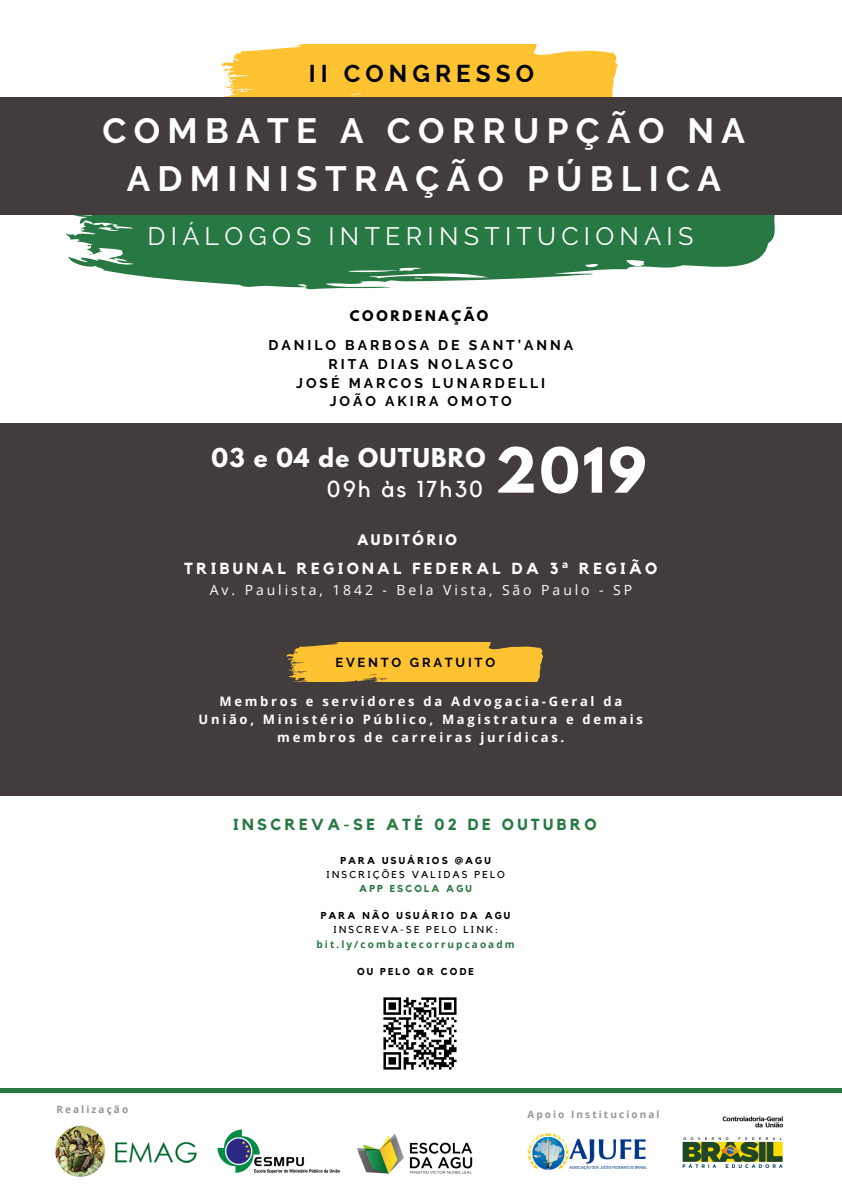
<style>
.page{position:relative;width:842px;height:1191px;background:#fff}
.page>*{position:absolute;margin:0;border:0;box-sizing:border-box;transform-origin:0 0}
.t1{font:700 55px "League Spartan";color:#fff}
.t2{font:700 35px/48.5px "Raleway";letter-spacing:.21em;color:#fff;text-align:center}
.t3{font:25.2px "Raleway";letter-spacing:.21em;color:#fff}
.t4{font:700 24.2px "Raleway";letter-spacing:.21em;color:#000}
.t5{font:700 23px "League Spartan";letter-spacing:.055em;color:#fff}
.t6{font:23px "Kollektif";letter-spacing:.105em;color:#fff}
.t7{font:700 16px "Kollektif";letter-spacing:.21em;color:#fff}
.t8{font:700 16px "Kollektif";letter-spacing:.21em;color:#287843}
.t9{font:700 14px/19px "Raleway";letter-spacing:.21em;color:#000;text-align:center}
.t10{font:14px "Open Sans";letter-spacing:.21em;color:#fff}
.t11{font:700 13px/18px "Open Sans";letter-spacing:.21em;color:#fff;text-align:center}
.t12{font:700 13px "Raleway";letter-spacing:.21em;color:#000}
.t13{font:700 13px "League Spartan";letter-spacing:.21em;color:#000}
.t14{font:700 13px "League Spartan";letter-spacing:.21em;color:#fff}
.t15{font:700 10px "Kollektif";letter-spacing:.21em;color:#000}
.t16{font:10px "Kollektif";letter-spacing:.21em;color:#000}
.t17{font:700 10px "Open Sans";letter-spacing:.21em;color:#999393}
.t18{font:700 10px "Open Sans";letter-spacing:.21em;color:#287843}
.t19{font:700 10px "Kollektif";letter-spacing:.21em;color:#287843}
.s1{font-family:"Noto Sans"}
</style>
<div class="page">
<svg style="left:58px;top:214px;width:734px;height:76px;fill:#287843"></svg>
<svg style="left:221px;top:45px;width:396px;height:52px;background:#ffc741"></svg>
<div style="left:0;top:97px;width:842px;height:117px;background:#423c3d"></div>
<div style="left:0;top:423px;width:842px;height:372px;background:#423c3d"></div>
<svg style="left:286px;top:642px;width:257px;height:39px;background:#eeb632"></svg>
<img style="left:357px;top:1133px;width:116px;height:41px">
<img style="left:55px;top:1125px;width:51px;height:52px">
<img style="left:115px;top:1141px;width:82px;height:21px">
<img style="left:217px;top:1129px;width:123px;height:45px">
<img style="left:527px;top:1133px;width:120px;height:37px">
<img style="left:682px;top:1116px;width:101px;height:52px">
<hr style="left:0;top:1088px;width:842px;height:4px;background:#287843">
<img style="left:383px;top:997px;width:74px;height:73px">
<h3 class="t4" style="left:309px;top:59px;width:227px">II CONGRESSO</h3>
<h2 class="t2" style="left:103px;top:106px;width:644px">COMBATE A CORRUPÇÃO NA<br>ADMINISTRAÇÃO PÚBLICA</h2>
<h3 class="t3" style="left:148px;top:221px;width:547px">DIÁLOGOS INTERINSTITUCIONAIS</h3>
<p class="t13" style="left:350px;top:309px;width:140px">COORDENAÇÃO</p>
<p class="t9" style="left:269px;top:335px;width:306px">DANILO BARBOSA DE SANT’ANNA<br>RITA DIAS NOLASCO<br>JOSÉ MARCOS LUNARDELLI<br>JOÃO AKIRA OMOTO</p>
<h3 class="t5" style="left:212px;top:446px;width:275px">03 e 04 de OUTUBRO</h3>
<h3 class="t6" style="left:327px;top:478px;width:157px">09h às 17h30</h3>
<h1 class="t1" style="left:495px;top:443px;width:153px">2019</h1>
<p class="t14" style="left:358px;top:533px;width:101px">AUDITÓRIO</p>
<p class="t7" style="left:184px;top:561px;width:475px">TRIBUNAL REGIONAL FEDERAL DA 3<span class="s1">ª</span> REGIÃO</p>
<p class="t10" style="left:210px;top:580px;width:424px">Av. Paulista, 1842 - Bela Vista, São Paulo - SP</p>
<p class="t12" style="left:336px;top:654px;width:161px">EVENTO GRATUITO</p>
<p class="t11" style="left:199px;top:692px;width:446px">Membros e servidores da Advogacia-Geral da<br>União, Ministério Público, Magistratura e demais membros de carreiras jurídicas.</p>
<p class="t8" style="left:233px;top:817px;width:365px">INSCREVA-SE ATÉ 02 DE OUTUBRO</p>
<p class="t15" style="left:340px;top:856px;width:152px">PARA USUÁRIOS @AGU</p>
<p class="t16" style="left:326px;top:869px;width:180px">INSCRIÇÕES VALIDAS PELO</p>
<p class="t19" style="left:359px;top:883px;width:114px">APP ESCOLA AGU</p>
<p class="t15" style="left:321px;top:911px;width:191px">PARA NÃO USUÁRIO DA AGU</p>
<p class="t16" style="left:333px;top:925px;width:167px">INSCREVA-SE PELO LINK:</p>
<p class="t18" style="left:316px;top:937px;width:200px">bit.ly/combatecorrupcaoadm</p>
<p class="t15" style="left:357px;top:966px;width:118px">OU PELO QR CODE</p>
<p class="t17" style="left:56px;top:1102px;width:73px">Realização</p>
<p class="t17" style="left:527px;top:1107px;width:134px">Apoio Institucional</p>
</div>
